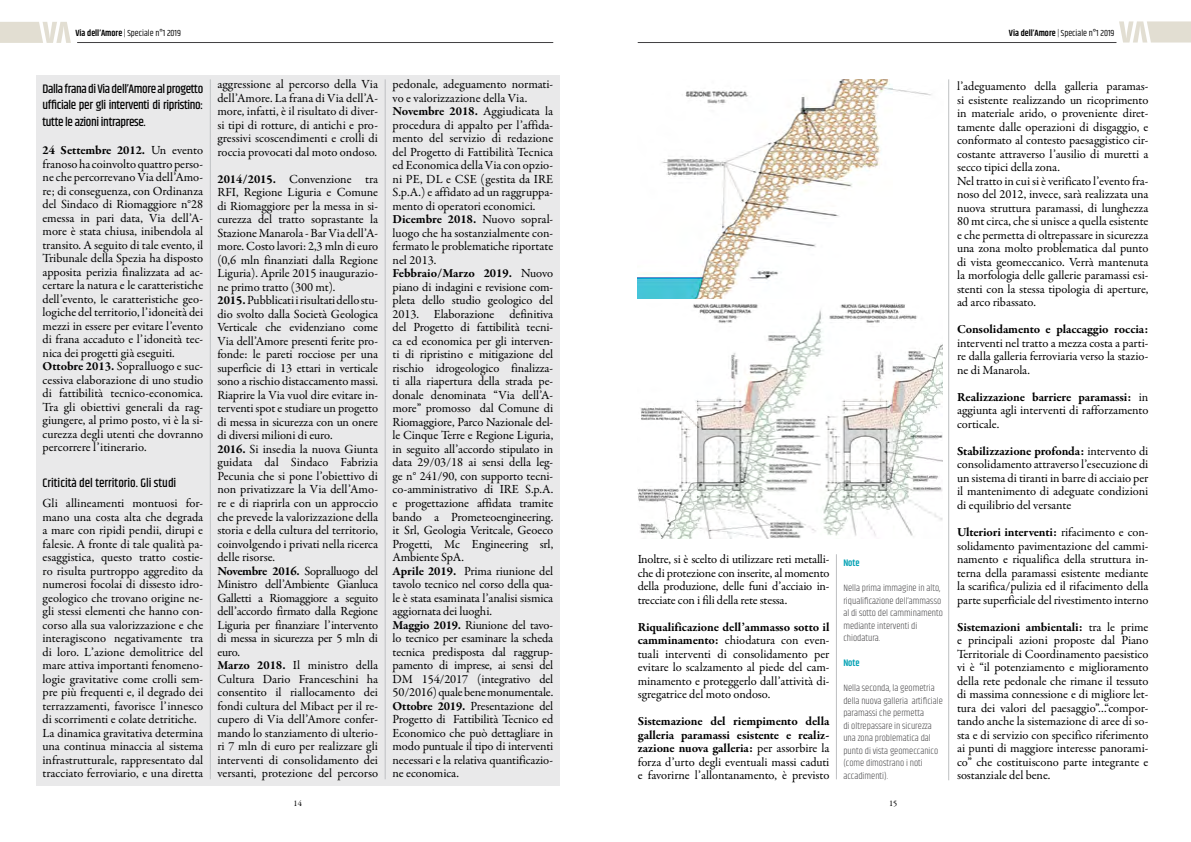
<style>
.page{position:relative;width:1191px;height:842px;background:#fff}
.page>*{position:absolute;margin:0;border:0;box-sizing:border-box;transform-origin:0 0}
.t1{font:12.5px/13.5px "Garamond Premr Pro";letter-spacing:-.01em;color:#000;text-align:justify}
.t2{font:700 12.5px/13.5px "Garamond Premr Pro";letter-spacing:-.005em;color:#000;text-align:justify}
.t3{font:500 12.5px/16.5px "Khand";letter-spacing:-.025em;color:#000;text-align:justify}
.t4{font:500 12.5px "Khand";color:#000}
.t5{font:300 9.5px/12.5px "Khand";color:#414042}
.t6{font:600 9.5px "Khand";color:#00a1b4}
.t7{font:9px "Khand";color:#000}
.t8{font:8.5px "Garamond Premr Pro";color:#000}
.s1{font-weight:600}
.s2{font-weight:300}
.s3{font-weight:700}
.s4{font-weight:400}
</style>
<div class="page">
<svg style="left:0;top:22px;width:71px;height:21px"></svg>
<hr style="left:77px;top:42px;width:476px;height:1px;background:#414042">
<hr style="left:638px;top:42px;width:478px;height:1px;background:#414042">
<svg style="left:1119px;top:21px;width:72px;height:22px"></svg>
<div style="left:36px;top:75px;width:523px;height:711px;background:#e9e9ea"></div>
<hr style="left:948px;top:79px;width:1px;height:701px;background:#bec0c2">
<hr style="left:836px;top:554px;width:1px;height:225px;background:#bec0c2">
<hr style="left:210px;top:79px;width:1px;height:700px;background:#bec0c2">
<hr style="left:385px;top:79px;width:1px;height:700px;background:#bec0c2">
<img style="left:638px;top:79px;width:294px;height:220px">
<img style="left:637px;top:303px;width:305px;height:235px">
<p class="t7" style="left:75px;top:27px;width:107px"><span class="s1">Via dell’Amore</span> <span class="s2">|</span> Speciale n°1 2019</p>
<p class="t7" style="left:1009px;top:27px;width:107px"><span class="s1">Via dell’Amore</span> <span class="s2">|</span> Speciale n°1 2019</p>
<p class="t3" style="left:43px;top:81px;width:162px">Dalla frana di Via dell’Amore al progetto ufficiale per gli interventi di ripristino: tutte le azioni intraprese.</p>
<p class="t1" style="left:43px;top:144px;width:162px;text-align:left"><span class="s3">24 Settembre 2012.</span> Un evento franoso ha coinvolto quattro perso&shy;ne che percorrevano Via dell’Amo&shy;re; di conseguenza, con Ordinanza del Sindaco di Riomaggiore n°28 emessa in pari data, Via dell’A&shy;more è stata chiusa, inibendola al transito. A seguito di tale evento, il Tribunale della Spezia ha disposto apposita perizia finalizzata ad ac&shy;certare la natura e le caratteristiche dell’evento, le caratteristiche geo&shy;logiche del territorio, l’idoneità dei mezzi in essere per evitare l’evento di frana accaduto e l’idoneità tec&shy;nica dei progetti già eseguiti.<br><span class="s3">Ottobre 2013.</span> Sopralluogo e suc&shy;cessiva elaborazione di uno studio di fattibilità tecnico-economica.<br>Tra gli obiettivi generali da rag&shy;giungere, al primo posto, vi è la si&shy;curezza degli utenti che dovranno percorrere l’itinerario.</p>
<p class="t4" style="left:43px;top:475px;width:135px">Criticità del territorio. Gli studi</p>
<p class="t1" style="left:43px;top:497px;width:162px;text-align:left">Gli allineamenti montuosi for&shy;mano una costa alta che degrada a mare con ripidi pendii, dirupi e falesie. A fronte di tale qualità pa&shy;esaggistica, questo tratto costie&shy;ro risulta purtroppo aggredito da numerosi focolai di dissesto idro&shy;geologico che trovano origine ne&shy;gli stessi elementi che hanno con&shy;corso alla sua valorizzazione e che interagiscono negativamente tra di loro. L’azione demolitrice del mare attiva importanti fenomeno&shy;logie gravitative come crolli sem&shy;pre più frequenti e, il degrado dei terrazzamenti, favorisce l’innesco di scorrimenti e colate detritiche.<br>La dinamica gravitativa determina una continua minaccia al sistema infrastrutturale, rappresentato dal tracciato ferroviario, e una diretta</p>
<p class="t1" style="left:217px;top:78px;width:162px">aggressione al percorso della Via dell’Amore. La frana di Via dell’A&shy;more, infatti, è il risultato di diver&shy;si tipi di rotture, di antichi e pro&shy;gressivi scoscendimenti e crolli di roccia provocati dal moto ondoso.</p>
<p class="t1" style="left:217px;top:173px;width:162px;text-align:left"><span class="s3">2014/2015.</span> Convenzione tra<br>RFI, Regione Liguria e Comune di Riomaggiore per la messa in si&shy;curezza del tratto soprastante la<br>Stazione Manarola - Bar Via dell’A&shy;more. Costo lavori: 2,3 mln di euro (0,6 mln finanziati dalla Regione<br>Liguria). Aprile 2015 inaugurazio&shy;ne primo tratto (300 mt).<br><span class="s3">2015.</span> Pubblicati i risultati dello stu&shy;dio svolto dalla Società Geologica<br>Verticale che evidenziano come<br>Via dell’Amore presenti ferite pro&shy;fonde: le pareti rocciose per una superficie di 13 ettari in verticale sono a rischio distaccamento massi.<br>Riaprire la Via vuol dire evitare in&shy;terventi spot e studiare un progetto di messa in sicurezza con un onere di diversi milioni di euro.<br><span class="s3">2016.</span> Si insedia la nuova Giunta guidata dal Sindaco Fabrizia<br>Pecunia che si pone l’obiettivo di non privatizzare la Via dell’Amo&shy;re e di riaprirla con un approccio che prevede la valorizzazione della storia e della cultura del territorio, coinvolgendo i privati nella ricerca delle risorse.<br><span class="s3">Novembre 2016.</span> Sopralluogo del<br>Ministro dell’Ambiente Gianluca<br>Galletti a Riomaggiore a seguito dell’accordo firmato dalla Regione<br>Liguria per finanziare l’intervento di messa in sicurezza per 5 mln di euro.<br><span class="s3">Marzo 2018.</span> Il ministro della<br>Cultura Dario Franceschini ha consentito il riallocamento dei fondi cultura del Mibact per il re&shy;cupero di Via dell’Amore confer&shy;mando lo stanziamento di ulterio&shy;ri 7 mln di euro per realizzare gli interventi di consolidamento dei versanti, protezione del percorso</p>
<p class="t1" style="left:392px;top:78px;width:162px;text-align:left">pedonale, adeguamento normati&shy;vo e valorizzazione della Via.<br><span class="s3">Novembre 2018.</span> Aggiudicata la procedura di appalto per l’affida&shy;mento del servizio di redazione del Progetto di Fattibilità Tecnica ed Economica della Via con opzio&shy;ni PE, DL e CSE (gestita da IRE<br>S.p.A.) e affidato ad un raggruppa&shy;mento di operatori economici.<br><span class="s3">Dicembre 2018.</span> Nuovo sopral&shy;luogo che ha sostanzialmente con&shy;fermato le problematiche riportate nel 2013.<br><span class="s3">Febbraio/Marzo 2019.</span> Nuovo piano di indagini e revisione com&shy;pleta dello studio geologico del<br>2013. Elaborazione definitiva del Progetto di fattibilità tecni&shy;ca ed economica per gli interven&shy;ti di ripristino e mitigazione del rischio idrogeologico finalizza&shy;ti alla riapertura della strada pe&shy;donale denominata “Via dell’A&shy;more” promosso dal Comune di<br>Riomaggiore, Parco Nazionale del&shy;le Cinque Terre e Regione Liguria, in seguito all’accordo stipulato in data 29/03/18 ai sensi della leg&shy;ge n° 241/90, con supporto tecni&shy;co-amministrativo di IRE S.p.A. e progettazione affidata tramite bando a Prometeoengineering. it Srl, Geologia Veritcale, Geoeco<br>Progetti, Mc Engineering srl,<br>Ambiente SpA.<br><span class="s3">Aprile 2019.</span> Prima riunione del tavolo tecnico nel corso della qua&shy;le è stata esaminata l’analisi sismica aggiornata dei luoghi.<br><span class="s3">Maggio 2019.</span> Riunione del tavo&shy;lo tecnico per esaminare la scheda tecnica predisposta dal raggrup&shy;pamento di imprese, ai sensi del<br>DM 154/2017 (integrativo del<br>50/2016) quale bene monumentale.<br><span class="s3">Ottobre 2019.</span> Presentazione del<br>Progetto di Fattibilità Tecnico ed<br>Economico che può dettagliare in modo puntuale il tipo di interventi necessari e la relativa quantificazio&shy;ne economica.</p>
<p class="t1" style="left:638px;top:553px;width:193px">Inoltre, si è scelto di utilizzare reti metalli&shy;che di protezione con inserite, al momento della produzione, delle funi d’acciaio in&shy;trecciate con i fili della rete stessa.</p>
<p class="t1" style="left:638px;top:620px;width:193px"><span class="s3">Riqualificazione dell’ammasso sotto il camminamento:</span> chiodatura con even&shy;tuali interventi di consolidamento per evitare lo scalzamento al piede del cam&shy;minamento e proteggerlo dall’attività di&shy;sgregatrice del moto ondoso.</p>
<p class="t2" style="left:638px;top:715px;width:193px">Sistemazione del riempimento della galleria paramassi esistente e realiz&shy;zazione nuova galleria: <span class="s4">per assorbire la forza d’urto degli eventuali massi caduti e favorirne l’allontanamento, è previsto</span></p>
<p class="t6" style="left:843px;top:556px;width:18px">Note</p>
<p class="t5" style="left:843px;top:582px;width:101px">Nella prima immagine in alto, riqualificazione dell’ammasso al di sotto del camminamento mediante interventi di chiodatura.</p>
<p class="t6" style="left:843px;top:656px;width:18px">Note</p>
<p class="t5" style="left:843px;top:682px;width:101px">Nella seconda, la geometria della nuova galleria artificiale paramassi che permetta<br>di oltrepassare in sicurezza una zona problematica dal punto di vista geomeccanico (come dimostrano i noti accadimenti).</p>
<p class="t8" style="left:294px;top:798px;width:10px">14</p>
<p class="t8" style="left:889px;top:798px;width:10px">15</p>
<p class="t1" style="left:957px;top:80px;width:193px;text-align:left">l’adeguamento della galleria paramas&shy;si esistente realizzando un ricoprimento in materiale arido, o proveniente diret&shy;tamente dalle operazioni di disgaggio, e conformato al contesto paesaggistico cir&shy;costante attraverso l’ausilio di muretti a secco tipici della zona.<br>Nel tratto in cui si è verificato l’evento fra&shy;noso del 2012, invece, sarà realizzata una nuova struttura paramassi, di lunghezza 80 mt circa, che si unisce a quella esistente e che permetta di oltrepassare in sicurezza una zona molto problematica dal punto di vista geomeccanico. Verrà mantenuta la morfologia delle gallerie paramassi esi&shy;stenti con la stessa tipologia di aperture, ad arco ribassato.</p>
<p class="t2" style="left:957px;top:323px;width:193px">Consolidamento e placcaggio roccia:</p>
<p class="t1" style="left:957px;top:337px;width:193px">interventi nel tratto a mezza costa a parti&shy;re dalla galleria ferroviaria verso la stazio&shy;ne di Manarola.</p>
<p class="t1" style="left:957px;top:391px;width:193px"><span class="s3">Realizzazione barriere paramassi:</span> in aggiunta agli interventi di rafforzamento corticale.</p>
<p class="t1" style="left:957px;top:445px;width:193px"><span class="s3">Stabilizzazione profonda:</span> intervento di consolidamento attraverso l’esecuzione di un sistema di tiranti in barre di acciaio per il mantenimento di adeguate condizioni di equilibrio del versante</p>
<p class="t1" style="left:957px;top:526px;width:193px"><span class="s3">Ulteriori interventi:</span> rifacimento e con&shy;solidamento pavimentazione del cammi&shy;namento e riqualifica della struttura in&shy;terna della paramassi esistente mediante la scarifica/pulizia ed il rifacimento della parte superficiale del rivestimento interno</p>
<p class="t1" style="left:957px;top:620px;width:193px"><span class="s3">Sistemazioni ambientali:</span> tra le prime e principali azioni proposte dal Piano Territoriale di Coordinamento paesistico vi è “il potenziamento e miglioramento della rete pedonale che rimane il tessuto di massima connessione e di migliore let&shy;tura dei valori del paesaggio”…“compor&shy;tando anche la sistemazione di aree di so&shy;sta e di servizio con specifico riferimento ai punti di maggiore interesse panorami&shy;co” che costituiscono parte integrante e sostanziale del bene.</p>
</div>
